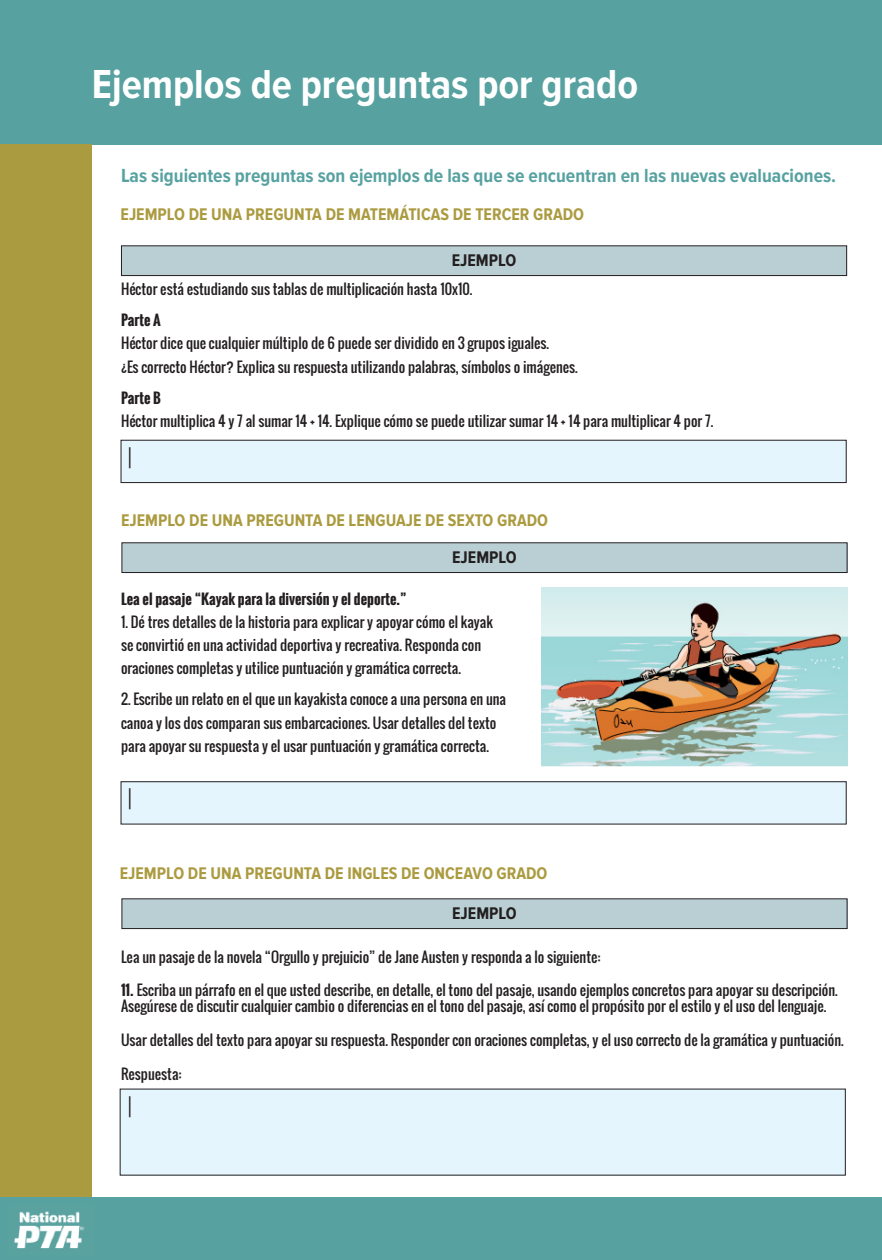
<style>
.page{position:relative;width:882px;height:1260px;background:#fff}
.page>*{position:absolute;margin:0;border:0;box-sizing:border-box;transform-origin:0 0}
.t1{font:700 42px "Proxima Nova Cond";color:#fff}
.t2{font:21px "Minion Pro";color:#231f20}
.t3{font:700 19.6px "Proxima Nova Cond";color:#57a2a1}
.t4{font:700 17.5px "Proxima Nova Cond";color:#ab9b40}
.t5{font:700 17.5px "Proxima Nova Cond";color:#231f20}
.t6{font:14px/23.1px "Oswald";color:#231f20}
.t7{font:700 14px "Oswald";color:#231f20}
.s1{font-weight:700}
</style>
<div class="page">
<div style="left:0;top:0;width:882px;height:144px;background:#57a2a1"></div>
<div style="left:0;top:1197px;width:882px;height:63px;background:#57a2a1"></div>
<div style="left:0;top:144px;width:92px;height:1053px;background:#ab9b40"></div>
<div style="left:121px;top:246px;width:726px;height:30px;background:#bacfd4"></div>
<div style="left:121px;top:245px;width:726px;height:31px;border:1px solid #231f20"></div>
<div style="left:122px;top:543px;width:725px;height:30px;background:#bacfd4"></div>
<div style="left:121px;top:542px;width:727px;height:31px;border:1px solid #231f20"></div>
<div style="left:122px;top:899px;width:725px;height:30px;background:#bacfd4"></div>
<div style="left:121px;top:898px;width:727px;height:31px;border:1px solid #231f20"></div>
<div style="left:121px;top:440px;width:725px;height:43px;background:#e4f5fd"></div>
<div style="left:121px;top:440px;width:726px;height:43px;border:1px solid #231f20"></div>
<div style="left:121px;top:782px;width:725px;height:42px;background:#e4f5fd"></div>
<div style="left:121px;top:781px;width:726px;height:44px;border:1px solid #231f20"></div>
<div style="left:120px;top:1089px;width:725px;height:86px;background:#e4f5fd"></div>
<img style="left:541px;top:588px;width:307px;height:178px">
<img style="left:14px;top:1211px;width:70px;height:38px">
<p class="t1" style="left:92px;top:60px;width:548px">Ejemplos de preguntas por grado</p>
<p class="t3" style="left:121px;top:164px;width:717px">Las siguientes preguntas son ejemplos de las que se encuentran en las nuevas evaluaciones.</p>
<p class="t4" style="left:121px;top:204px;width:465px">EJEMPLO DE UNA PREGUNTA DE MATEMÁTICAS DE TERCER GRADO</p>
<p class="t5" style="left:452px;top:250px;width:66px">EJEMPLO</p>
<p class="t6" style="left:121px;top:278px;width:353px">Héctor está estudiando sus tablas de multiplicación hasta 10x10.</p>
<p class="t7" style="left:121px;top:310px;width:41px">Parte A</p>
<p class="t6" style="left:121px;top:332px;width:430px">Héctor dice que cualquier múltiplo de 6 puede ser dividido en 3 grupos iguales.</p>
<p class="t6" style="left:121px;top:355px;width:458px">¿Es correcto Héctor? Explica su respuesta utilizando palabras, símbolos o imágenes.</p>
<p class="t7" style="left:121px;top:387px;width:42px">Parte B</p>
<p class="t6" style="left:121px;top:409px;width:594px">Héctor multiplica 4 y 7 al sumar 14 + 14. Explique cómo se puede utilizar sumar 14 + 14 para multiplicar 4 por 7.</p>
<p class="t2" style="left:127px;top:442px;width:7px">|</p>
<p class="t4" style="left:121px;top:510px;width:429px">EJEMPLO DE UNA PREGUNTA DE LENGUAJE DE SEXTO GRADO</p>
<p class="t5" style="left:452px;top:547px;width:66px">EJEMPLO</p>
<p class="t7" style="left:121px;top:588px;width:287px">Lea el pasaje “Kayak para la diversión y el deporte.”</p>
<p class="t6" style="left:121px;top:610px;width:374px">1. Dé tres detalles de la historia para explicar y apoyar cómo el kayak se convirtió en una actividad deportiva y recreativa. Responda con oraciones completas y utilice puntuación y gramática correcta.</p>
<p class="t6" style="left:121px;top:688px;width:387px">2. Escribe un relato en el que un kayakista conoce a una persona en una canoa y los dos comparan sus embarcaciones. Usar detalles del texto para apoyar su respuesta y el usar puntuación y gramática correcta.</p>
<p class="t2" style="left:127px;top:783px;width:7px">|</p>
<p class="t4" style="left:120px;top:864px;width:429px">EJEMPLO DE UNA PREGUNTA DE INGLES DE ONCEAVO GRADO</p>
<p class="t5" style="left:452px;top:903px;width:66px">EJEMPLO</p>
<p class="t6" style="left:121px;top:945px;width:481px">Lea un pasaje de la novela “Orgullo y prejuicio” de Jane Austen y responda a lo siguiente:</p>
<p class="t6" style="left:121px;top:981px;width:718px;line-height:16.8px"><span class="s1">11.</span> Escriba un párrafo en el que usted describe, en detalle, el tono del pasaje, usando ejemplos concretos para apoyar su descripción.<br>Asegúrese de discutir cualquier cambio o diferencias en el tono del pasaje, así como el propósito por el estilo y el uso del lenguaje.</p>
<p class="t6" style="left:121px;top:1028px;width:724px">Usar detalles del texto para apoyar su respuesta. Responder con oraciones completas, y el uso correcto de la gramática y puntuación.</p>
<p class="t6" style="left:121px;top:1062px;width:62px">Respuesta:</p>
<p class="t2" style="left:127px;top:1091px;width:7px">|</p>
</div>
